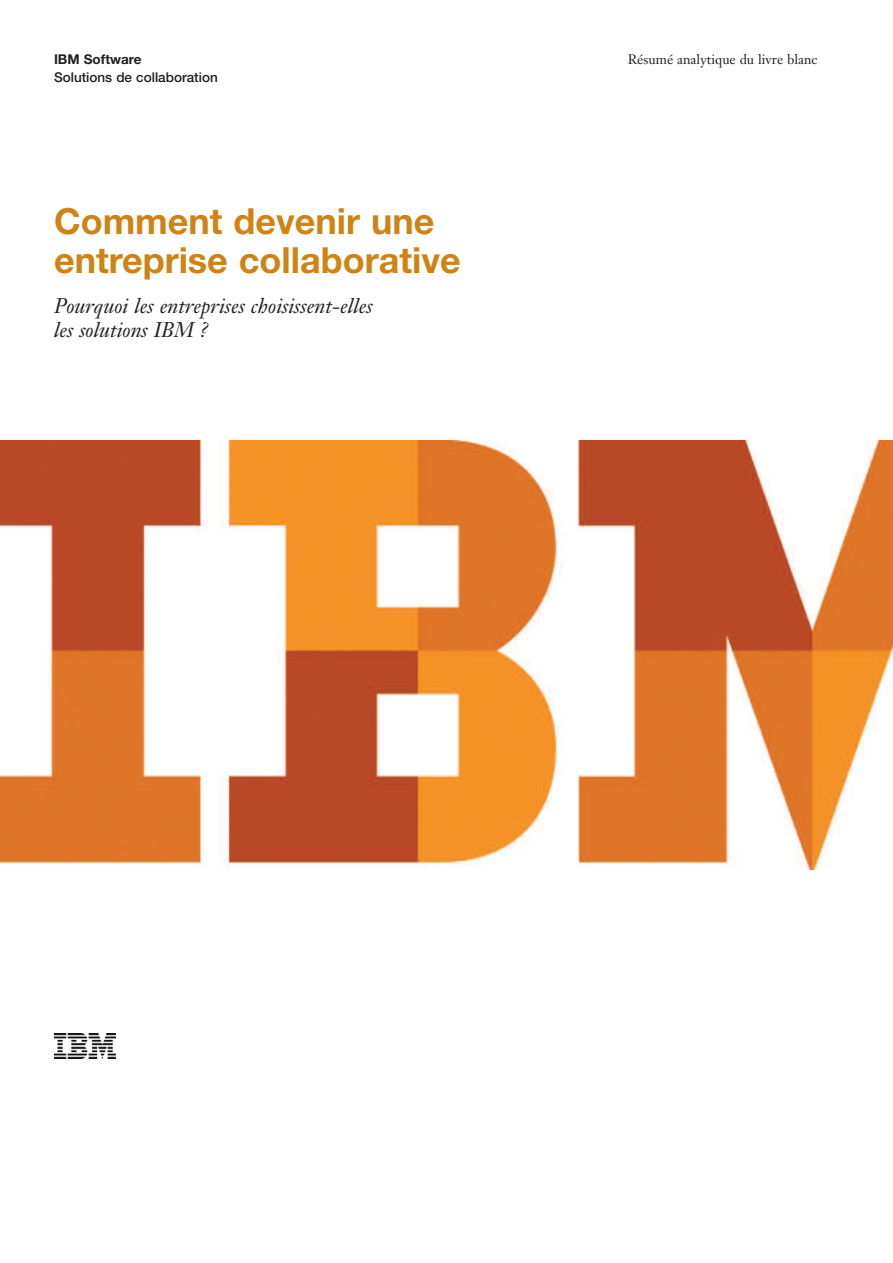
<style>
.page{position:relative;width:893px;height:1263px;background:#fff}
.page>*{position:absolute;margin:0;border:0;box-sizing:border-box;transform-origin:0 0}
.t1{font:700 36px/39px "Helvetica Neue";color:#d08315}
.t2{font:italic 21px/24px "Janson Text";color:#231f20}
.t3{font:13.5px "Janson Text";color:#231f20}
.t4{font:500 13.5px "Helvetica Neue";color:#231f20}
.t5{font:700 13.5px "Helvetica Neue";color:#231f20}
</style>
<div class="page">
<img style="left:0;top:441px;width:893px;height:428px">
<img style="left:54px;top:1033px;width:62px;height:25px">
<p class="t5" style="left:54px;top:54px;width:89px">IBM Software</p>
<p class="t4" style="left:54px;top:73px;width:165px">Solutions de collaboration</p>
<h1 class="t1" style="left:54px;top:205px;width:408px">Comment devenir une entreprise collaborative</h1>
<p class="t2" style="left:54px;top:296px;width:320px">Pourquoi les entreprises choisissent-elles les solutions IBM ?</p>
<p class="t3" style="left:628px;top:54px;width:191px">Résumé analytique du livre blanc</p>
</div>
